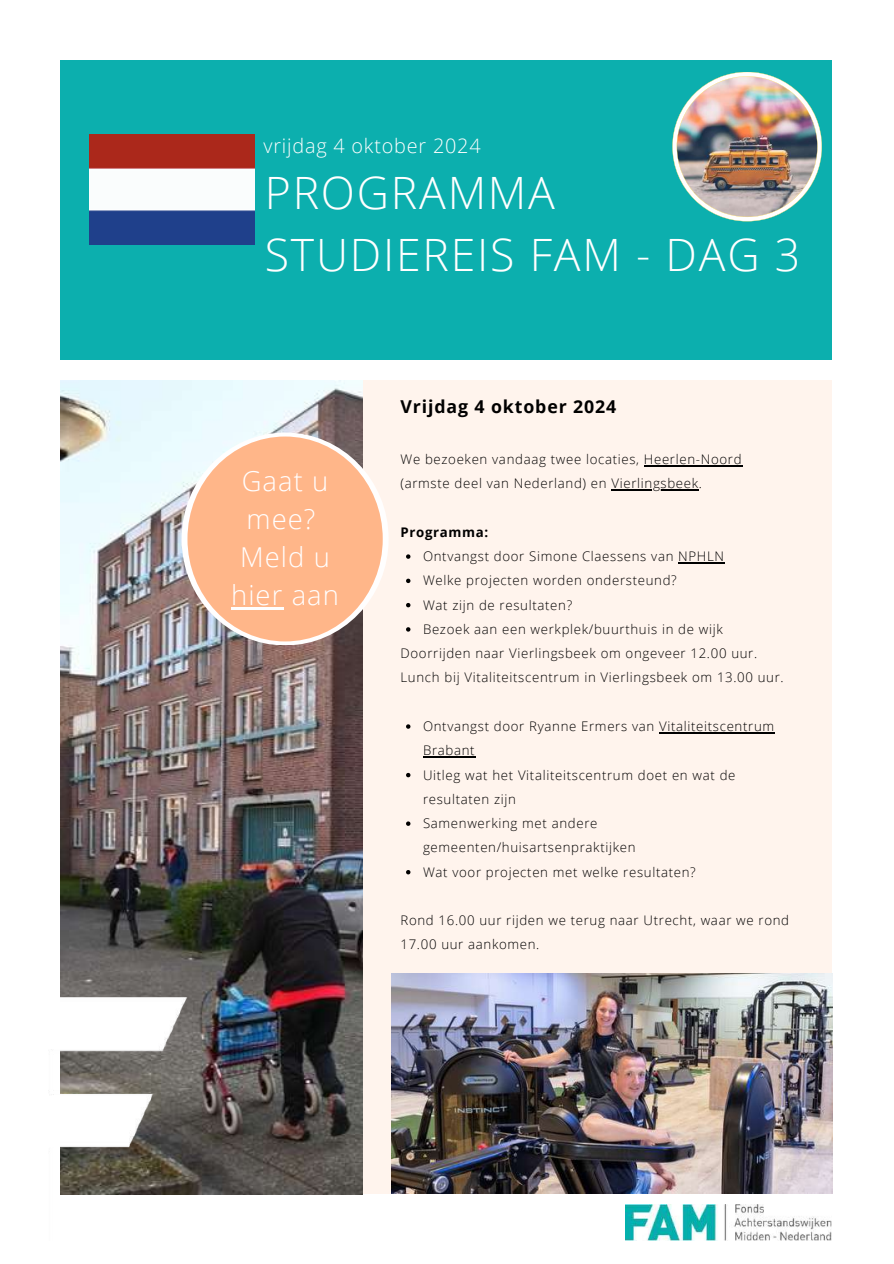
<style>
.page{position:relative;width:894px;height:1264px;background:#fff}
.page>*{position:absolute;margin:0;border:0;box-sizing:border-box;transform-origin:0 0}
.t1{font:300 44.55px/61.8px "Open Sans";letter-spacing:.04em;color:#fff}
.t2{font:300 27.3px/38.2px "Open Sans";letter-spacing:.04em;color:#fff;text-align:center}
.t3{font:300 19.8px "Open Sans";letter-spacing:.04em;color:#fff}
.t4{font:700 17.7px "Open Sans";letter-spacing:.05em;color:#000}
.t5{font:300 13.2px/24.3px "Open Sans";letter-spacing:.05em;color:#000}
.t6{font:700 13.2px "Open Sans";letter-spacing:.05em;color:#000}
</style>
<div class="page">
<div style="left:61px;top:61px;width:770px;height:299px;background:#0cafae"></div>
<div style="left:61px;top:380px;width:770px;height:813px;background:#fff4ed"></div>
<img style="left:61px;top:380px;width:301px;height:814px">
<img style="left:89px;top:134px;width:166px;height:110px">
<img style="left:625px;top:1204px;width:206px;height:36px">
<img style="left:391px;top:973px;width:441px;height:220px">
<svg style="left:181px;top:432px;width:207px;height:213px;background:#fbf6f4"></svg>
<div style="left:187px;top:436px;width:195px;height:205px;background:#ffb689;border-radius:50%"></div>
<hr style="left:231px;top:607px;width:52px;height:3px;background:#fff">
<img style="left:672px;top:72px;width:149px;height:149px">
<hr style="left:643px;top:465px;width:99px;height:1px;background:#000">
<hr style="left:611px;top:489px;width:87px;height:1px;background:#000">
<svg style="left:406px;top:554px;width:4px;height:5px"></svg>
<hr style="left:678px;top:562px;width:46px;height:1px;background:#000">
<svg style="left:406px;top:578px;width:4px;height:5px"></svg>
<svg style="left:406px;top:603px;width:4px;height:4px"></svg>
<svg style="left:406px;top:627px;width:4px;height:4px"></svg>
<svg style="left:406px;top:724px;width:4px;height:4px"></svg>
<hr style="left:659px;top:732px;width:115px;height:1px;background:#000">
<hr style="left:423px;top:756px;width:52px;height:1px;background:#000">
<svg style="left:406px;top:773px;width:4px;height:4px"></svg>
<svg style="left:406px;top:821px;width:4px;height:4px"></svg>
<svg style="left:406px;top:870px;width:4px;height:4px"></svg>
<img style="left:53px;top:997px;width:135px;height:198px">
<h3 class="t3" style="left:263px;top:131px;width:219px">vrijdag 4 oktober 2024</h3>
<h1 class="t1" style="left:265px;top:161px;width:536px">PROGRAMMA<br>STUDIEREIS FAM - DAG 3</h1>
<h2 class="t2" style="left:231px;top:461px;width:109px">Gaat u mee?<br>Meld u hier aan</h2>
<h3 class="t4" style="left:400px;top:394px;width:217px">Vrijdag 4 oktober 2024</h3>
<p class="t5" style="left:400px;top:446px;width:342px">We bezoeken vandaag twee locaties, Heerlen-Noord (armste deel van Nederland) en Vierlingsbeek.</p>
<p class="t6" style="left:400px;top:522px;width:89px">Programma:</p>
<p class="t5" style="left:423px;top:543px;width:302px">Ontvangst door Simone Claessens van NPHLN</p>
<p class="t5" style="left:423px;top:568px;width:255px">Welke projecten worden ondersteund?</p>
<p class="t5" style="left:423px;top:592px;width:151px">Wat zijn de resultaten?</p>
<p class="t5" style="left:423px;top:616px;width:301px">Bezoek aan een werkplek/buurthuis in de wijk</p>
<p class="t5" style="left:400px;top:641px;width:358px">Doorrijden naar Vierlingsbeek om ongeveer 12.00 uur.</p>
<p class="t5" style="left:400px;top:665px;width:384px">Lunch bij Vitaliteitscentrum in Vierlingsbeek om 13.00 uur.</p>
<p class="t5" style="left:423px;top:713px;width:352px">Ontvangst door Ryanne Ermers van Vitaliteitscentrum<br>Brabant<br>Uitleg wat het Vitaliteitscentrum doet en wat de resultaten zijn<br>Samenwerking met andere gemeenten/huisartsenpraktijken<br>Wat voor projecten met welke resultaten?</p>
<p class="t5" style="left:400px;top:907px;width:390px">Rond 16.00 uur rijden we terug naar Utrecht, waar we rond<br>17.00 uur aankomen.</p>
</div>
